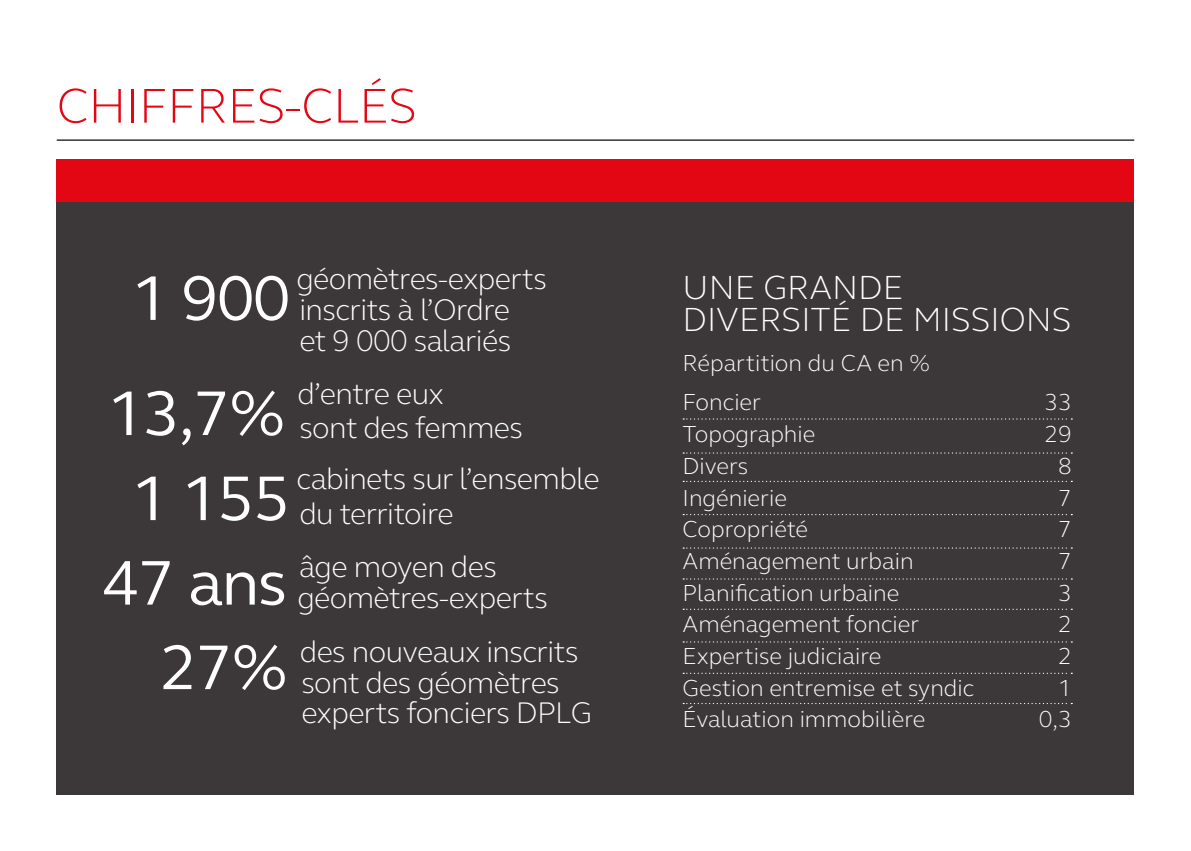
<style>
.page{position:relative;width:1191px;height:851px;background:#fff}
.page>*{position:absolute;margin:0;border:0;box-sizing:border-box;transform-origin:0 0}
.t1{font:64.6px "FS Elliot";letter-spacing:-.02em;color:#fff}
.t2{font:300 50px "FS Elliot";letter-spacing:-.01em;color:#e30613}
.t3{font:300 34.4px/31.6px "FS Elliot";color:#fff}
.t4{font:300 30.6px/30.6px "FS Elliot";letter-spacing:-.02em;color:#fff}
.t5{font:300 23.8px/39.6px "FS Elliot";color:#fff}
.s1{font-weight:400;font-size:64.6px}
</style>
<div class="page">
<div style="left:57px;top:159px;width:1077px;height:635px;background:#3c3839"></div>
<div style="left:57px;top:159px;width:1077px;height:42px;background:#e30613"></div>
<svg style="left:683px;top:418px;width:389px;height:1px"></svg>
<svg style="left:683px;top:452px;width:389px;height:1px"></svg>
<svg style="left:683px;top:480px;width:389px;height:2px"></svg>
<svg style="left:683px;top:514px;width:389px;height:1px"></svg>
<svg style="left:683px;top:547px;width:389px;height:1px"></svg>
<svg style="left:683px;top:578px;width:389px;height:1px"></svg>
<svg style="left:683px;top:608px;width:389px;height:1px"></svg>
<svg style="left:683px;top:641px;width:389px;height:1px"></svg>
<svg style="left:683px;top:672px;width:389px;height:1px"></svg>
<svg style="left:683px;top:702px;width:389px;height:2px"></svg>
<hr style="left:57px;top:139px;width:1077px;height:2px;background:#000">
<h2 class="t2" style="left:57px;top:72px;width:362px">CHIFFRES-CLÉS</h2>
<h1 class="t1" style="left:131px;top:255px;width:161px">1 900</h1>
<p class="t4" style="left:296px;top:262px;width:252px">géomètres-experts inscrits à l’Ordre<br>et 9 000 salariés</p>
<h1 class="t1" style="left:107px;top:370px;width:180px">13,7%</h1>
<p class="t4" style="left:297px;top:376px;width:227px;line-height:34px">d’entre eux<br>sont des femmes</p>
<h1 class="t1" style="left:131px;top:455px;width:161px">1 155</h1>
<p class="t4" style="left:296px;top:461px;width:305px;line-height:34px">cabinets sur l’ensemble du territoire</p>
<p class="t4" style="left:297px;top:550px;width:252px;text-indent:-195px"><span class="s1">47 ans</span> âge moyen des géomètres-experts</p>
<p class="t4" style="left:301px;top:635px;width:292px;text-indent:-141px"><span class="s1">27%</span> des nouveaux inscrits sont des géomètres experts fonciers DPLG</p>
<h3 class="t3" style="left:682px;top:271px;width:390px">UNE GRANDE<br>DIVERSITÉ DE MISSIONS</h3>
<p class="t5" style="left:682px;top:342px;width:249px">Répartition du CA en %<br>Foncier</p>
<p class="t5" style="left:1044px;top:382px;width:29px">33</p>
<p class="t5" style="left:682px;top:413px;width:134px">Topographie</p>
<p class="t5" style="left:1044px;top:413px;width:29px">29</p>
<p class="t5" style="left:682px;top:445px;width:67px">Divers</p>
<p class="t5" style="left:1058px;top:445px;width:15px">8</p>
<p class="t5" style="left:682px;top:477px;width:106px">Ingénierie</p>
<p class="t5" style="left:1058px;top:477px;width:15px">7</p>
<p class="t5" style="left:682px;top:508px;width:127px">Copropriété</p>
<p class="t5" style="left:1058px;top:508px;width:15px">7</p>
<p class="t5" style="left:682px;top:540px;width:232px">Aménagement urbain</p>
<p class="t5" style="left:1058px;top:540px;width:15px">7</p>
<p class="t5" style="left:682px;top:572px;width:218px">Planification urbaine</p>
<p class="t5" style="left:1058px;top:572px;width:15px">3</p>
<p class="t5" style="left:682px;top:603px;width:238px">Aménagement foncier</p>
<p class="t5" style="left:1058px;top:603px;width:15px">2</p>
<p class="t5" style="left:682px;top:635px;width:200px">Expertise judiciaire</p>
<p class="t5" style="left:1058px;top:635px;width:15px">2</p>
<p class="t5" style="left:682px;top:667px;width:293px">Gestion entremise et syndic</p>
<p class="t5" style="left:1057px;top:667px;width:15px">1</p>
<p class="t5" style="left:682px;top:698px;width:244px">Évaluation immobilière</p>
<p class="t5" style="left:1039px;top:698px;width:34px">0,3</p>
</div>
